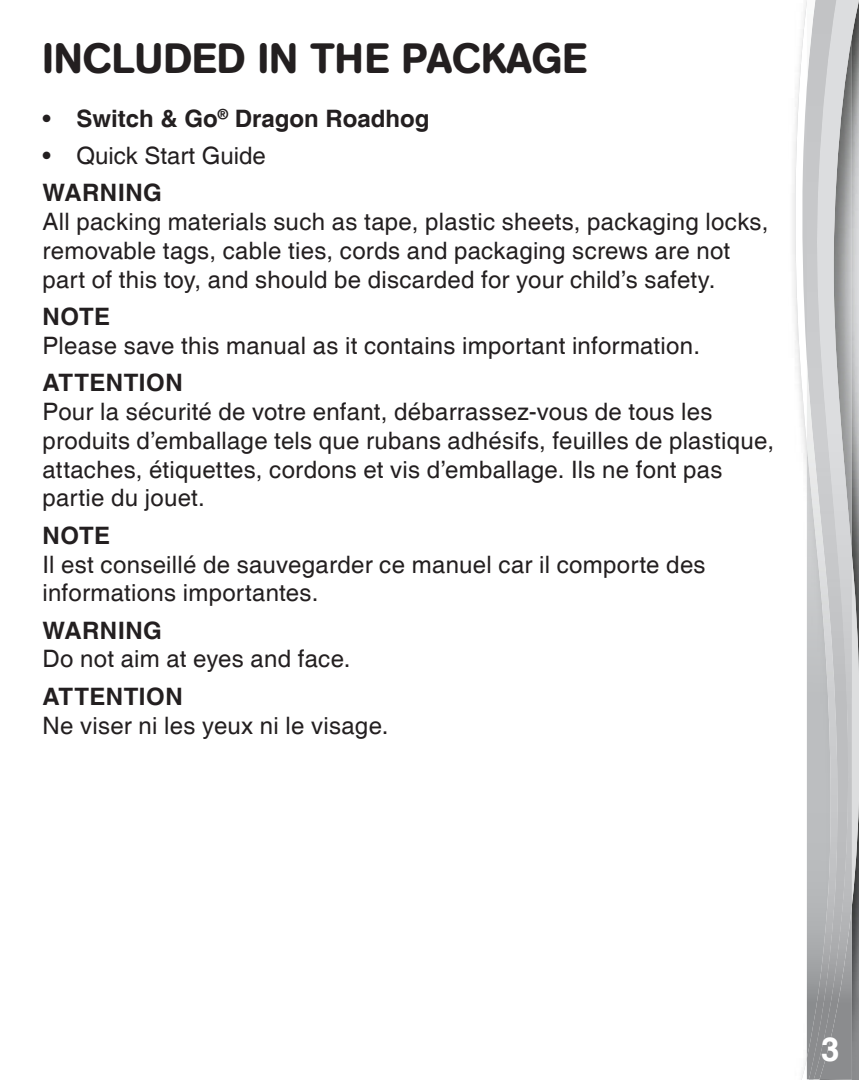
<style>
.page{position:relative;width:859px;height:1080px;background:#fff}
.page>*{position:absolute;margin:0;border:0;box-sizing:border-box;transform-origin:0 0}
.Headline{font:500 42px "AG Book Rounded";color:#231f20}
.t1{font:700 33px "Helvetica";color:#fff}
.Body_text_2{font:24px/28.8px "Helvetica";letter-spacing:.01em;color:#231f20}
.Body_text_2-2{font:700 24px "Helvetica";letter-spacing:.015em;color:#231f20}
.s1{font-weight:400}
</style>
<div class="page">
<svg style="left:795px;top:0;width:12px;height:1080px"></svg>
<svg style="left:807px;top:0;width:52px;height:1080px;background:#a5a6a7"></svg>
<img style="left:850px;top:0;width:2px;height:1079px">
<img style="left:840px;top:0;width:10px;height:1079px">
<img style="left:807px;top:0;width:33px;height:1079px">
<p class="Headline" style="left:43px;top:33px;width:546px">INCLUDED IN THE PACKAGE</p>
<p class="Body_text_2-2" style="left:43px;top:104px;width:389px"><span class="s1">•</span> Switch &amp; Go<sup>®</sup> Dragon Roadhog</p>
<p class="Body_text_2" style="left:43px;top:142px;width:225px">• Quick Start Guide</p>
<p class="Body_text_2-2" style="left:43px;top:178px;width:121px">WARNING</p>
<p class="Body_text_2" style="left:43px;top:208px;width:727px">All packing materials such as tape, plastic sheets, packaging locks, removable tags, cable ties, cords and packaging screws are not part of this toy, and should be discarded for your child’s safety.</p>
<p class="Body_text_2-2" style="left:43px;top:302px;width:69px">NOTE</p>
<p class="Body_text_2" style="left:43px;top:332px;width:659px">Please save this manual as it contains important information.</p>
<p class="Body_text_2-2" style="left:43px;top:368px;width:142px">ATTENTION</p>
<p class="Body_text_2" style="left:43px;top:398px;width:733px">Pour la sécurité de votre enfant, débarrassez-vous de tous les produits d’emballage tels que rubans adhésifs, feuilles de plastique, attaches, étiquettes, cordons et vis d’emballage. Ils ne font pas partie du jouet.</p>
<p class="Body_text_2-2" style="left:43px;top:521px;width:69px">NOTE</p>
<p class="Body_text_2" style="left:43px;top:551px;width:665px">Il est conseillé de sauvegarder ce manuel car il comporte des informations importantes.</p>
<p class="Body_text_2-2" style="left:43px;top:616px;width:121px">WARNING</p>
<p class="Body_text_2" style="left:43px;top:646px;width:310px">Do not aim at eyes and face.</p>
<p class="Body_text_2-2" style="left:43px;top:682px;width:142px">ATTENTION</p>
<p class="Body_text_2" style="left:43px;top:712px;width:348px">Ne viser ni les yeux ni le visage.</p>
<h2 class="t1" style="left:821px;top:1029px;width:20px">3</h2>
</div>
